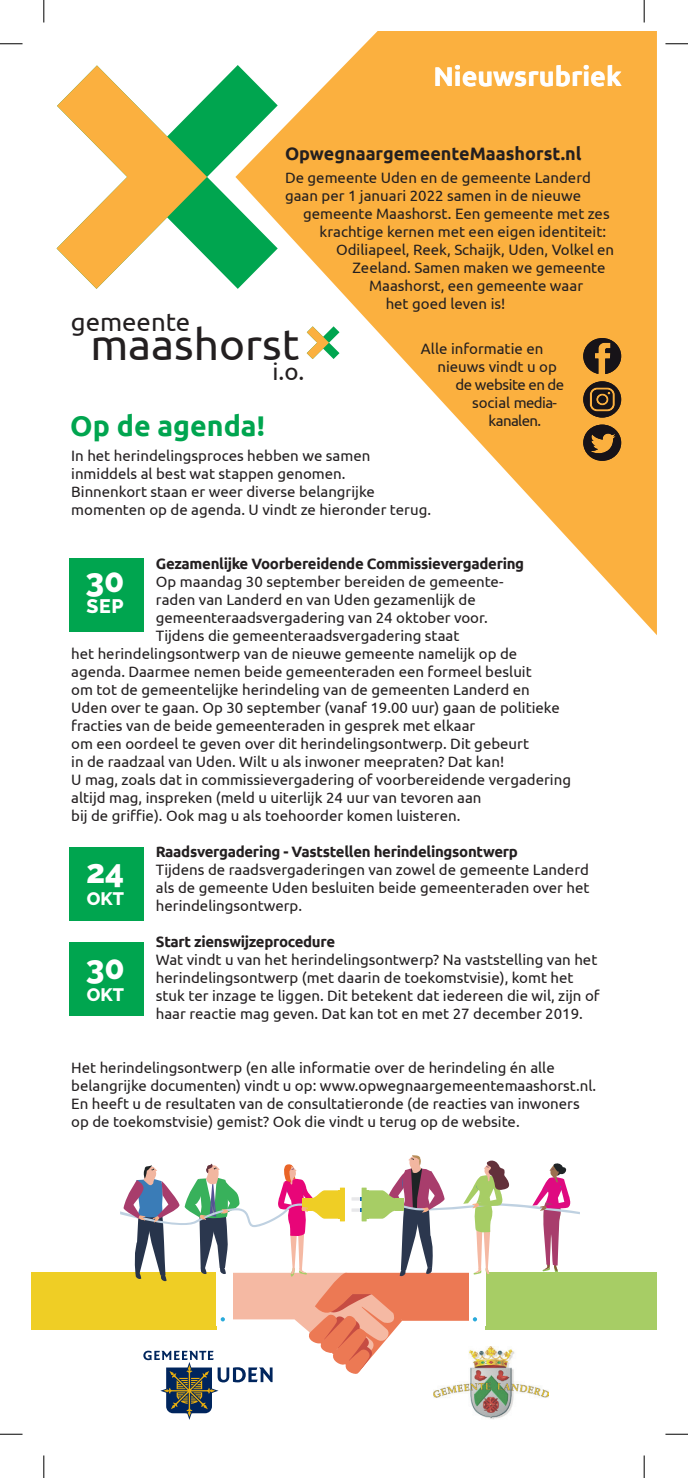
<style>
.page{position:relative;width:688px;height:1478px;background:#fff}
.page>*{position:absolute;margin:0;border:0;box-sizing:border-box;transform-origin:0 0}
.t1{font:43.95px "Ubuntu";color:#231f20}
.t2{font:800 33px "Raleway";color:#fff}
.t3{font:700 28.5px "Ubuntu";color:#00a54f}
.t4{font:700 27px "Ubuntu";color:#fff}
.t5{font:25.65px "Ubuntu";color:#231f20}
.t6{font:24px "Ubuntu";color:#231f20}
.t7{font:800 19.5px "Raleway";color:#fff}
.t8{font:700 18px "Ubuntu";color:#231f20}
.t9{font:800 18px "Raleway";color:#fff}
.t10{font:15px/18px "Ubuntu";color:#231f20}
.t11{font:700 15px "Ubuntu";letter-spacing:-.02em;color:#231f20}
.t12{font:15px "Ubuntu";letter-spacing:-.03em;color:#231f20}
.t13{font:15px "Ubuntu";letter-spacing:-.04em;color:#231f20}
</style>
<div class="page">
<svg style="left:277px;top:31px;width:379px;height:603px;fill:#fbb03f"></svg>
<div style="left:31px;top:1272px;width:185px;height:58px;background:#efce25"></div>
<div style="left:485px;top:1272px;width:171px;height:58px;background:#a7cd65"></div>
<svg style="left:207px;top:65px;width:70px;height:224px;fill:#00a54f"></svg>
<svg style="left:57px;top:65px;width:150px;height:224px"></svg>
<svg style="left:306px;top:326px;width:33px;height:33px"></svg>
<div style="left:69px;top:558px;width:74px;height:74px;background:#00a54f"></div>
<div style="left:69px;top:847px;width:74px;height:74px;background:#00a54f"></div>
<div style="left:69px;top:942px;width:74px;height:74px;background:#00a54f"></div>
<svg style="left:582px;top:425px;width:38px;height:36px"></svg>
<svg style="left:582px;top:338px;width:38px;height:36px"></svg>
<svg style="left:582px;top:381px;width:38px;height:37px"></svg>
<svg style="left:120px;top:1155px;width:459px;height:265px"></svg>
<svg style="left:0;top:44px;width:22px;height:1px"></svg>
<svg style="left:665px;top:44px;width:22px;height:1px"></svg>
<svg style="left:0;top:1434px;width:22px;height:1px"></svg>
<svg style="left:665px;top:1434px;width:22px;height:1px"></svg>
<svg style="left:44px;top:0;width:1px;height:23px"></svg>
<svg style="left:44px;top:1455px;width:1px;height:23px"></svg>
<svg style="left:643px;top:0;width:1px;height:23px"></svg>
<svg style="left:643px;top:1455px;width:1px;height:23px"></svg>
<h3 class="t4" style="left:433px;top:60px;width:190px">Nieuwsrubriek</h3>
<p class="t8" style="left:285px;top:142px;width:298px">OpwegnaargemeenteMaashorst.nl</p>
<p class="t10" style="left:285px;top:168px;width:307px">De gemeente Uden en de gemeente Landerd</p>
<p class="t10" style="left:285px;top:186px;width:297px">gaan per 1 januari 2022 samen in de nieuwe</p>
<p class="t10" style="left:303px;top:204px;width:308px">gemeente Maashorst. Een gemeente met zes</p>
<p class="t10" style="left:319px;top:222px;width:288px">krachtige kernen met een eigen identiteit:</p>
<p class="t10" style="left:336px;top:240px;width:279px">Odiliapeel, Reek, Schaijk, Uden, Volkel en</p>
<p class="t10" style="left:352px;top:258px;width:254px">Zeeland. Samen maken we gemeente</p>
<p class="t10" style="left:369px;top:276px;width:215px">Maashorst, een gemeente waar</p>
<p class="t10" style="left:385px;top:294px;width:121px">het goed leven is!</p>
<h3 class="t5" style="left:71px;top:307px;width:121px">gemeente</h3>
<h1 class="t1" style="left:90px;top:317px;width:210px">maashorst</h1>
<h3 class="t6" style="left:272px;top:357px;width:34px">i.o.</h3>
<h3 class="t3" style="left:70px;top:409px;width:196px">Op de agenda!</h3>
<p class="t10" style="left:420px;top:339px;width:124px">Alle informatie en</p>
<p class="t10" style="left:437px;top:357px;width:121px">nieuws vindt u op</p>
<p class="t12" style="left:455px;top:376px;width:110px">de website en de</p>
<p class="t10" style="left:471px;top:393px;width:86px">social media-</p>
<p class="t13" style="left:488px;top:412px;width:54px">kanalen.</p>
<p class="t10" style="left:71px;top:446px;width:361px">In het herindelingsproces hebben we samen inmiddels al best wat stappen genomen.<br>Binnenkort staan er weer diverse belangrijke momenten op de agenda. U vindt ze hieronder terug.</p>
<p class="t11" style="left:156px;top:555px;width:369px">Gezamenlijke Voorbereidende Commissievergadering</p>
<p class="t10" style="left:156px;top:572px;width:349px">Op maandag 30 september bereiden de gemeente-</p>
<p class="t10" style="left:156px;top:590px;width:321px">raden van Landerd en van Uden gezamenlijk de</p>
<p class="t10" style="left:156px;top:608px;width:333px">gemeenteraadsvergadering van 24 oktober voor.</p>
<p class="t10" style="left:156px;top:626px;width:305px">Tijdens die gemeenteraadsvergadering staat</p>
<p class="t10" style="left:71px;top:644px;width:447px">het herindelingsontwerp van de nieuwe gemeente namelijk op de</p>
<p class="t10" style="left:71px;top:662px;width:461px">agenda. Daarmee nemen beide gemeenteraden een formeel besluit</p>
<p class="t10" style="left:71px;top:680px;width:460px">om tot de gemeentelijke herindeling van de gemeenten Landerd en</p>
<p class="t10" style="left:71px;top:698px;width:489px">Uden over te gaan. Op 30 september (vanaf 19.00 uur) gaan de politieke</p>
<p class="t10" style="left:71px;top:716px;width:405px">fracties van de beide gemeenteraden in gesprek met elkaar</p>
<p class="t10" style="left:71px;top:734px;width:459px">om een oordeel te geven over dit herindelingsontwerp. Dit gebeurt</p>
<p class="t10" style="left:71px;top:752px;width:434px">in de raadzaal van Uden. Wilt u als inwoner meepraten? Dat kan!</p>
<p class="t10" style="left:71px;top:770px;width:501px">U mag, zoals dat in commissievergadering of voorbereidende vergadering</p>
<p class="t10" style="left:71px;top:788px;width:411px">altijd mag, inspreken (meld u uiterlijk 24 uur van tevoren aan</p>
<p class="t10" style="left:71px;top:806px;width:390px">bij de griffie). Ook mag u als toehoorder komen luisteren.</p>
<p class="t11" style="left:156px;top:843px;width:363px">Raadsvergadering - Vaststellen herindelingsontwerp</p>
<p class="t10" style="left:156px;top:860px;width:435px;text-align:justify">Tijdens de raadsvergaderingen van zowel de gemeente Landerd als de gemeente Uden besluiten beide gemeenteraden over het herindelingsontwerp.</p>
<p class="t11" style="left:156px;top:933px;width:181px">Start zienswijzeprocedure</p>
<p class="t10" style="left:156px;top:950px;width:445px">Wat vindt u van het herindelingsontwerp? Na vaststelling van het herindelingsontwerp (met daarin de toekomstvisie), komt het stuk ter inzage te liggen. Dit betekent dat iedereen die wil, zijn of haar reactie mag geven. Dat kan tot en met 27 december 2019.</p>
<p class="t10" style="left:71px;top:1058px;width:526px">Het herindelingsontwerp (en alle informatie over de herindeling én alle belangrijke documenten) vindt u op: www.opwegnaargemeentemaashorst.nl.<br>En heeft u de resultaten van de consultatieronde (de reacties van inwoners op de toekomstvisie) gemist? Ook die vindt u terug op de website.</p>
<h2 class="t2" style="left:85px;top:562px;width:41px">30</h2>
<h3 class="t7" style="left:86px;top:595px;width:39px">SEP</h3>
<h2 class="t2" style="left:86px;top:853px;width:40px">24</h2>
<p class="t9" style="left:87px;top:888px;width:39px">OKT</p>
<h2 class="t2" style="left:86px;top:949px;width:41px">30</h2>
<p class="t9" style="left:87px;top:984px;width:39px">OKT</p>
</div>
